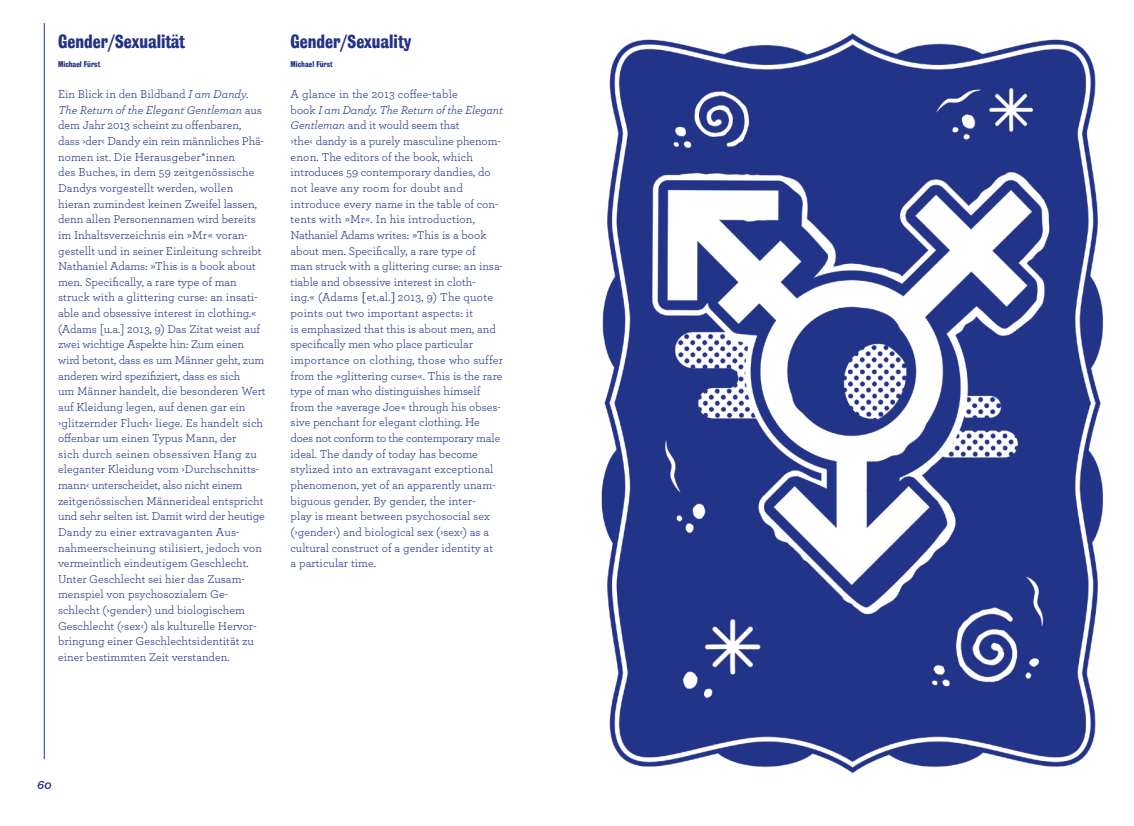
<style>
.page{position:relative;width:1134px;height:826px;background:#fff}
.page>*{position:absolute;margin:0;border:0;box-sizing:border-box;transform-origin:0 0}
.t1{font:20px "Grotesque No 9 T";color:#223387}
.t2{font:italic 700 12.5px "Archer";color:#223387}
.t3{font:11.88px/15.6px "Archer";color:#223387}
.t4{font:8.75px "Grotesque No 9 T";color:#223387}
.s1{font-style:italic}
</style>
<div class="page">
<hr style="left:44px;top:23px;width:1px;height:736px;background:#223387">
<img style="left:601px;top:33px;width:503px;height:740px">
<h1 class="t1" style="left:58px;top:31px;width:129px">Gender/Sexualität</h1>
<p class="t4" style="left:58px;top:59px;width:44px">Michael Fürst</p>
<p class="t3" style="left:58px;top:86px;width:209px">Ein Blick in den Bildband <span class="s1">I am Dandy.<br>The Return of the Elegant Gentleman</span> aus dem Jahr 2013 scheint zu offenbaren, dass ›der‹ Dandy ein rein männliches Phä&shy;nomen ist. Die Herausgeber*innen<br>des Buches, in dem 59 zeitgenössische Dandys vorgestellt werden, wollen hieran zumindest keinen Zweifel lassen, denn allen Personennamen wird bereits im Inhaltsverzeichnis ein »Mr« voran&shy;gestellt und in seiner Einleitung schreibt Nathaniel Adams: »This is a book about men. Specifically, a rare type of man struck with a glittering curse: an insati&shy;able and obsessive interest in clothing.« (Adams [u.a.] 2013, 9) Das Zitat weist auf zwei wichtige Aspekte hin: Zum einen wird betont, dass es um Männer geht, zum anderen wird spezifiziert, dass es sich<br>um Männer handelt, die besonderen Wert auf Kleidung legen, auf denen gar ein ›glitzernder Fluch‹ liege. Es handelt sich offenbar um einen Typus Mann, der<br>sich durch seinen obsessiven Hang zu eleganter Kleidung vom ›Durchschnitts&shy;mann‹ unterscheidet, also nicht einem zeitgenössischen Männerideal entspricht und sehr selten ist. Damit wird der heutige Dandy zu einer extravaganten Aus&shy;nahmeerscheinung stilisiert, jedoch von vermeintlich eindeutigem Geschlecht.<br>Unter Geschlecht sei hier das Zusam&shy;menspiel von psychosozialem Ge&shy;schlecht (›gender‹) und biologischem Geschlecht (›sex‹) als kulturelle Hervor&shy;bringung einer Geschlechtsidentität zu einer bestimmten Zeit verstanden.</p>
<h1 class="t1" style="left:291px;top:31px;width:122px">Gender/Sexuality</h1>
<p class="t4" style="left:291px;top:59px;width:44px">Michael Fürst</p>
<p class="t3" style="left:291px;top:86px;width:214px">A glance in the 2013 coffee-table<br>book <span class="s1">I am Dandy. The Return of the Elegant Gentleman</span> and it would seem that<br>›the‹ dandy is a purely masculine phenom&shy;enon. The editors of the book, which introduces 59 contemporary dandies, do not leave any room for doubt and introduce every name in the table of con&shy;tents with »Mr«. In his introduction, Nathaniel Adams writes: »This is a book about men. Specifically, a rare type of<br>man struck with a glittering curse: an insa&shy;tiable and obsessive interest in cloth&shy;ing.« (Adams et.al. 2013, 9) The quote points out two important aspects: it<br>is emphasized that this is about men, and specifically men who place particular importance on clothing, those who suffer from the »glittering curse«. This is the rare type of man who distinguishes himself from the »average Joe« through his obses&shy;sive penchant for elegant clothing. He does not conform to the contemporary male ideal. The dandy of today has become stylized into an extravagant exceptional phenomenon, yet of an apparently unam&shy;biguous gender. By gender, the inter-<br>play is meant between psychosocial sex (›gender‹) and biological sex (›sex‹) as a cultural construct of a gender identity at<br>a particular time.</p>
<p class="t2" style="left:37px;top:775px;width:16px">60</p>
</div>
